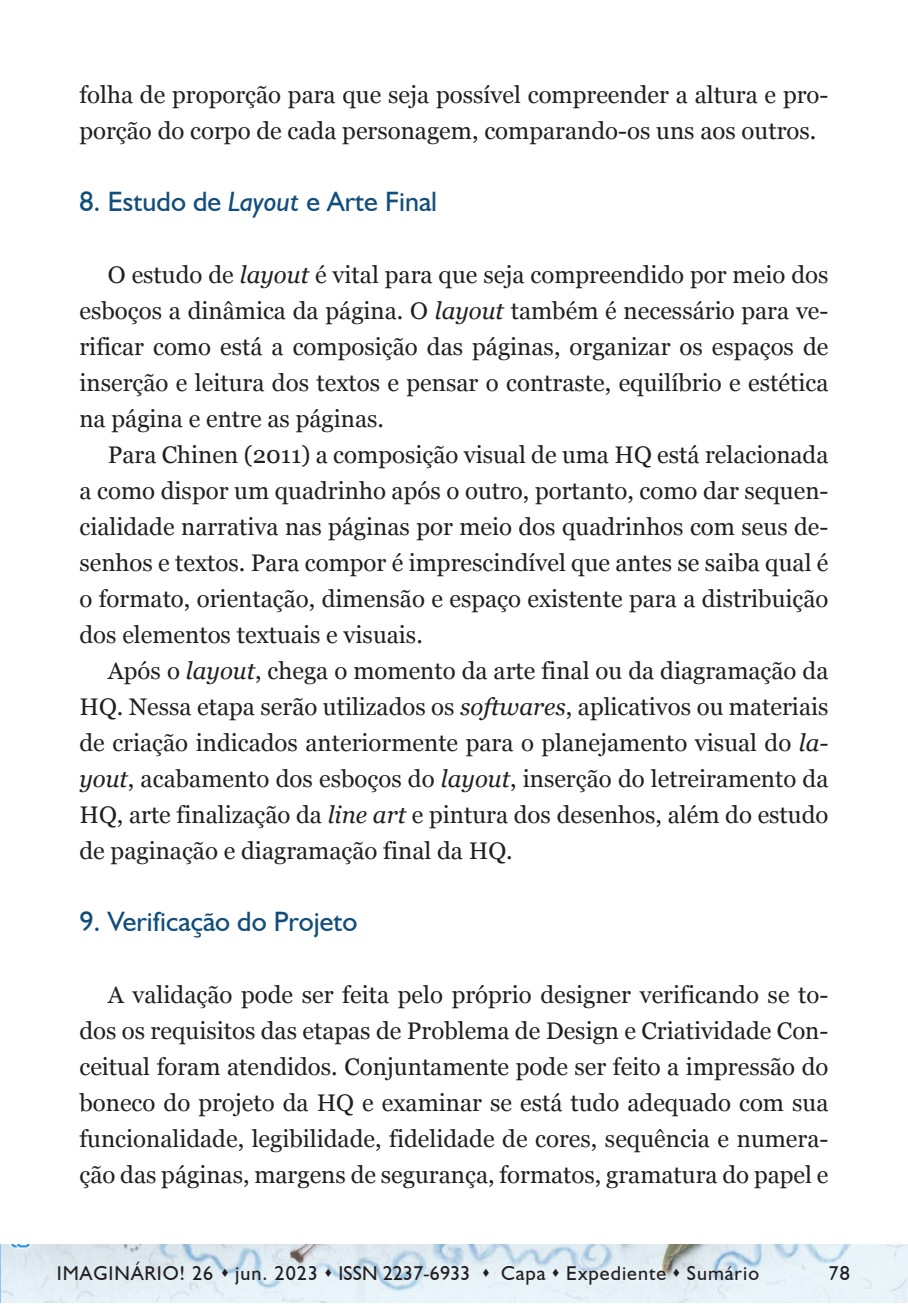
<style>
.page{position:relative;width:908px;height:1304px;background:#fff}
.page>*{position:absolute;margin:0;border:0;box-sizing:border-box;transform-origin:0 0}
.t1{font:28px "Humanist 521 BT";color:#114e7b}
.t2{font:24px/36px "Georgia";color:#231f20;text-align:justify}
.t3{font:20px "Humanist 521 BT";letter-spacing:.05em;color:#231f20}
.s1{font-style:italic}
</style>
<div class="page">
<img style="left:0;top:1245px;width:906px;height:58px">
<p class="t2" style="left:79px;top:76px;width:750px">folha de proporção para que seja possível compreender a altura e pro&shy;porção do corpo de cada personagem, comparando-os uns aos outros.</p>
<p class="t1" style="left:79px;top:184px;width:359px">8. Estudo de <span class="s1">Layout</span> e Arte Final</p>
<p class="t2" style="left:79px;top:256px;width:750px;text-indent:28px">O estudo de <span class="s1">layout</span> é vital para que seja compreendido por meio dos esboços a dinâmica da página. O <span class="s1">layout</span> também é necessário para ve&shy;rificar como está a composição das páginas, organizar os espaços de inserção e leitura dos textos e pensar o contraste, equilíbrio e estética na página e entre as páginas.</p>
<p class="t2" style="left:79px;top:436px;width:750px;text-indent:28px">Para Chinen (2011) a composição visual de uma HQ está relacionada a como dispor um quadrinho após o outro, portanto, como dar sequen&shy;cialidade narrativa nas páginas por meio dos quadrinhos com seus de&shy;senhos e textos. Para compor é imprescindível que antes se saiba qual é o formato, orientação, dimensão e espaço existente para a distribuição dos elementos textuais e visuais.</p>
<p class="t2" style="left:79px;top:652px;width:750px;text-indent:28px">Após o <span class="s1">layout</span>, chega o momento da arte final ou da diagramação da HQ. Nessa etapa serão utilizados os <span class="s1">softwares</span>, aplicativos ou materiais de criação indicados anteriormente para o planejamento visual do <span class="s1">la&shy;yout</span>, acabamento dos esboços do <span class="s1">layout</span>, inserção do letreiramento da HQ, arte finalização da <span class="s1">line art</span> e pintura dos desenhos, além do estudo de paginação e diagramação final da HQ.</p>
<p class="t1" style="left:79px;top:904px;width:279px">9. Verificação do Projeto</p>
<p class="t2" style="left:79px;top:976px;width:750px;text-indent:28px">A validação pode ser feita pelo próprio designer verificando se to&shy;dos os requisitos das etapas de Problema de Design e Criatividade Con&shy;ceitual foram atendidos. Conjuntamente pode ser feito a impressão do boneco do projeto da HQ e examinar se está tudo adequado com sua funcionalidade, legibilidade, fidelidade de cores, sequência e numera&shy;ção das páginas, margens de segurança, formatos, gramatura do papel e</p>
<p class="t3" style="left:57px;top:1261px;width:703px">IMAGINÁRIO! 26 ▲ jun. 2023 ▲ ISSN 2237-6933 ▲ Capa ▲ Expediente ▲ Sumário</p>
<p class="t3" style="left:828px;top:1261px;width:23px">78</p>
</div>
